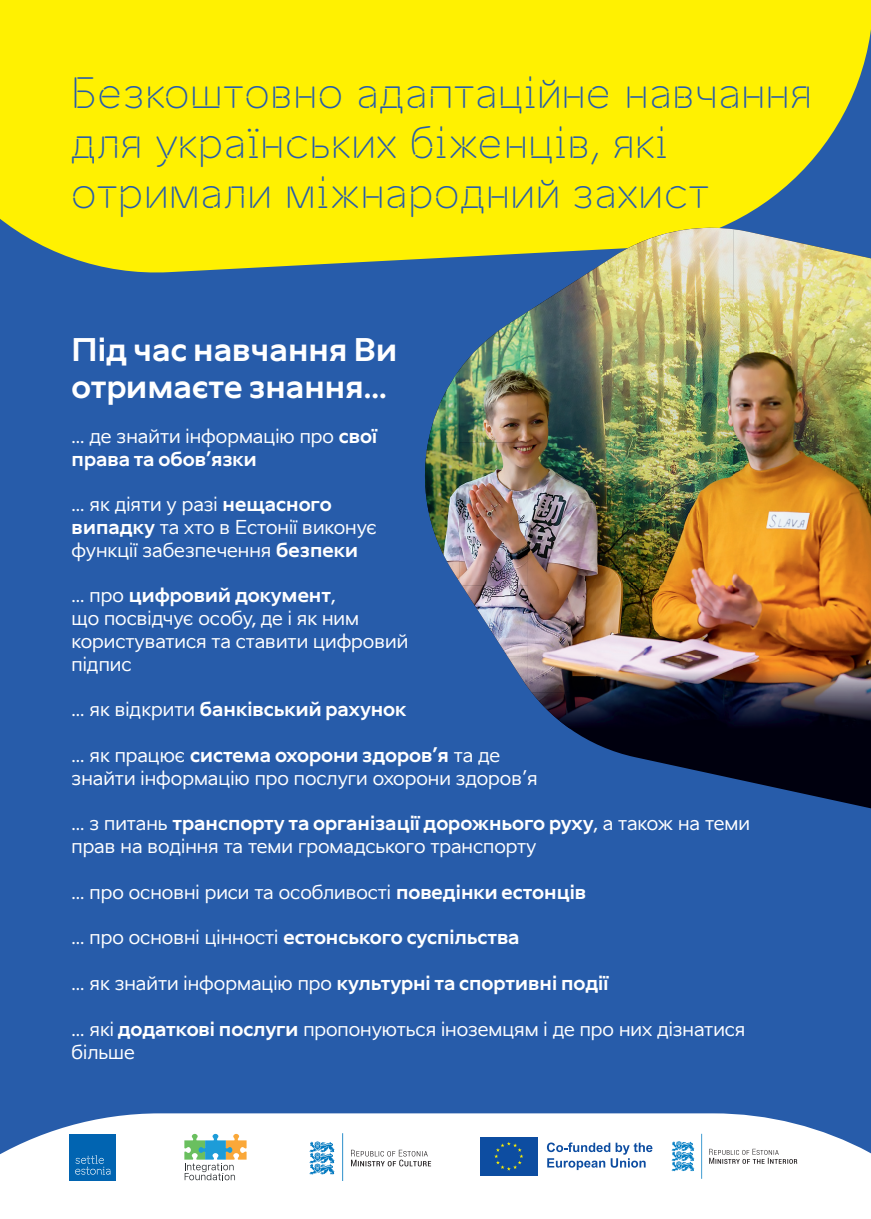
<style>
.page{position:relative;width:871px;height:1219px;background:#fff}
.page>*{position:absolute;margin:0;border:0;box-sizing:border-box;transform-origin:0 0}
.t1{font:41.6px/49.9px "Aino Headline";color:#275caa}
.t2{font:700 31px/37.2px "Aino";color:#fff}
.t3{font:19px/22.8px "Aino";color:#fff}
.t4{font:700 19px "Aino";color:#fff}
.s1{font-weight:700}
.s2{font-weight:400}
</style>
<div class="page">
<div style="left:0;top:0;width:870px;height:1219px;background:#275caa"></div>
<div style="left:0;top:0;width:870px;height:273px;background:#fff101"></div>
<div style="left:0;top:1113px;width:870px;height:106px;background:#fff"></div>
<svg style="left:400px;top:222px;width:470px;height:586px"></svg>
<img style="left:596px;top:228px;width:274px;height:500px">
<img style="left:527px;top:267px;width:69px;height:426px">
<img style="left:492px;top:325px;width:15px;height:11px">
<img style="left:424px;top:370px;width:35px;height:211px">
<img style="left:459px;top:442px;width:68px;height:143px">
<img style="left:461px;top:585px;width:66px;height:72px">
<img style="left:507px;top:657px;width:20px;height:30px">
<img style="left:531px;top:692px;width:65px;height:36px">
<svg style="left:184px;top:1134px;width:62px;height:46px;background:#bacfc0"></svg>
<div style="left:70px;top:1134px;width:46px;height:46px;background:#0164b1"></div>
<svg style="left:75px;top:1155px;width:35px;height:20px"></svg>
<svg style="left:309px;top:1133px;width:34px;height:47px;background:#b6d8ec"></svg>
<svg style="left:351px;top:1150px;width:80px;height:16px"></svg>
<div style="left:480px;top:1137px;width:57px;height:38px;background:#0d4da1"></div>
<svg style="left:494px;top:1142px;width:29px;height:29px"></svg>
<svg style="left:546px;top:1142px;width:106px;height:28px;background:#c1d1e7"></svg>
<svg style="left:671px;top:1134px;width:30px;height:45px"></svg>
<svg style="left:709px;top:1149px;width:88px;height:15px"></svg>
<h1 class="t1" style="left:71px;top:68px;width:743px">Безкоштовно адаптаційне навчання для українських біженців, які отримали міжнародний захист</h1>
<h2 class="t2" style="left:72px;top:331px;width:327px">Під час навчання Ви отримаєте знання...</h2>
<p class="t3" style="left:72px;top:424px;width:307px">... де знайти інформацію про <span class="s1">свої права та обов’язки</span></p>
<p class="t3" style="left:72px;top:493px;width:307px">... як діяти у разі <span class="s1">нещасного випадку</span> та хто в Естонії виконує функції забезпечення <span class="s1">безпеки</span></p>
<p class="t3" style="left:72px;top:584px;width:338px">... про <span class="s1">цифровий документ</span>,<br>що посвідчує особу, де і як ним користуватися та ставити цифровий підпис</p>
<p class="t4" style="left:72px;top:697px;width:336px"><span class="s2">... як відкрити</span> банківський рахунок</p>
<p class="t3" style="left:72px;top:744px;width:467px">... як працює <span class="s1">система охорони здоров’я</span> та де знайти інформацію про послуги охорони здоров’я</p>
<p class="t3" style="left:72px;top:812px;width:679px">... з питань <span class="s1">транспорту та організації дорожнього руху</span>, а також на теми прав на водіння та теми громадського транспорту</p>
<p class="t3" style="left:72px;top:880px;width:516px">... про основні риси та особливості <span class="s1">поведінки естонців</span></p>
<p class="t4" style="left:72px;top:925px;width:449px"><span class="s2">... про основні цінності</span> естонського суспільства</p>
<p class="t4" style="left:72px;top:970px;width:538px"><span class="s2">... як знайти інформацію про</span> культурні та спортивні події</p>
<p class="t3" style="left:72px;top:1017px;width:675px">... які <span class="s1">додаткові послуги</span> пропонуються іноземцям і де про них дізнатися більше</p>
</div>
